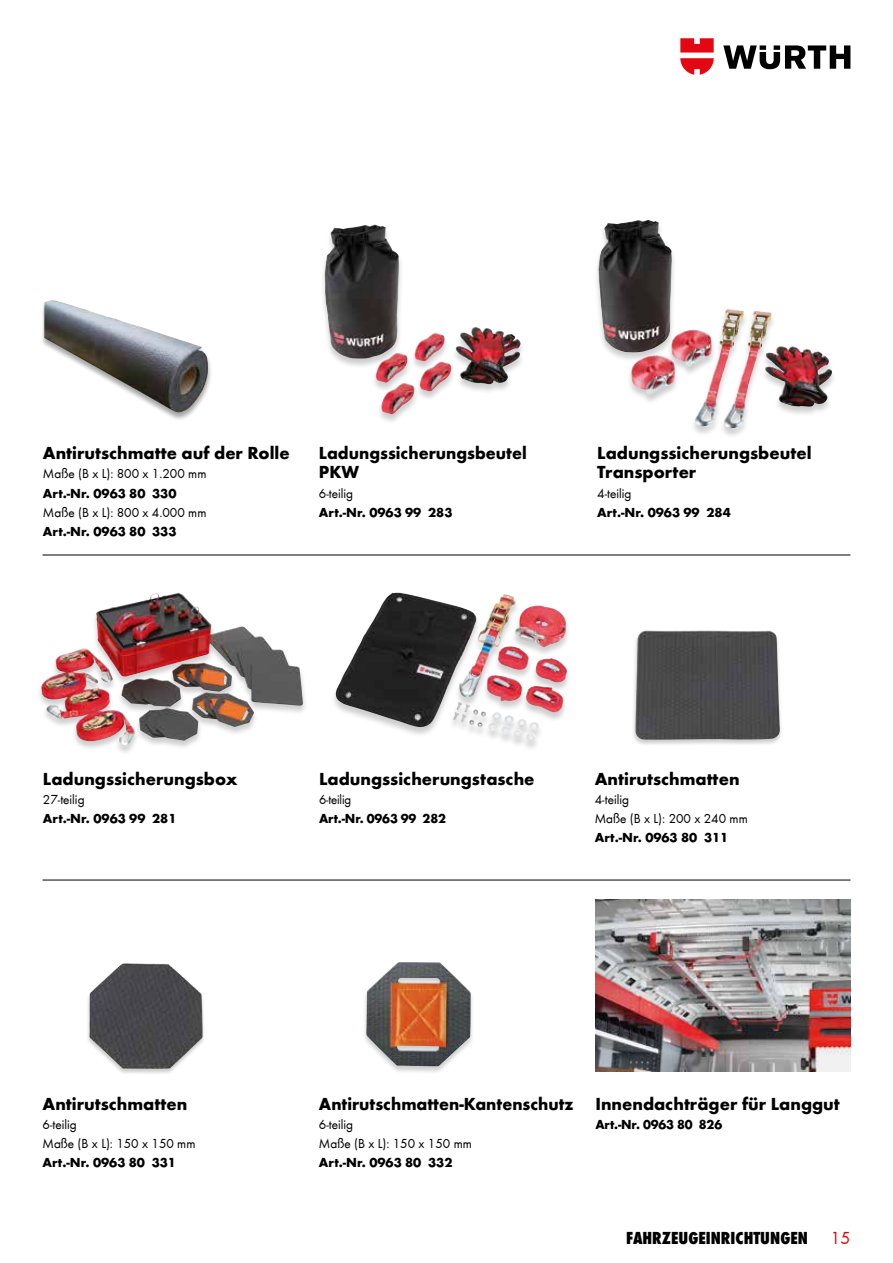
<style>
.page{position:relative;width:893px;height:1263px;background:#fff}
.page>*{position:absolute;margin:0;border:0;box-sizing:border-box;transform-origin:0 0}
.t1{font:700 18px/19.2px "Wuerth";color:#000}
.t2{font:800 condensed 18px "Wuerth";color:#000}
.t3{font:18px "Wuerth";color:#e30613}
.t4{font:700 13.5px "Wuerth";color:#000}
.t5{font:13.5px/19.2px "Wuerth";color:#000}
</style>
<div class="page">
<svg style="left:723px;top:45px;width:127px;height:24px"></svg>
<svg style="left:680px;top:38px;width:34px;height:37px"></svg>
<hr style="left:43px;top:880px;width:807px;height:1px;background:#000">
<hr style="left:43px;top:555px;width:807px;height:1px;background:#000">
<div style="left:632px;top:630px;width:152px;height:117px;background:#000;opacity:.2"></div>
<img style="left:635px;top:630px;width:11px;height:106px">
<div style="left:86px;top:963px;width:120px;height:112px;background:#000;opacity:.2"></div>
<img style="left:89px;top:963px;width:108px;height:106px">
<div style="left:319px;top:224px;width:207px;height:201px;background:#000;opacity:.2"></div>
<img style="left:324px;top:225px;width:75px;height:134px">
<div style="left:593px;top:220px;width:244px;height:219px;background:#000;opacity:.2"></div>
<img style="left:598px;top:220px;width:74px;height:133px">
<div style="left:362px;top:961px;width:113px;height:113px;background:#000;opacity:.2"></div>
<img style="left:366px;top:962px;width:105px;height:104px">
<img style="left:595px;top:900px;width:255px;height:172px">
<div style="left:36px;top:592px;width:272px;height:163px;background:#000;opacity:.2"></div>
<img style="left:72px;top:593px;width:231px;height:113px">
<div style="left:40px;top:300px;width:173px;height:121px;background:#000;opacity:.2"></div>
<div style="left:44px;top:300px;width:169px;height:121px;background:#000;opacity:.2"></div>
<img style="left:44px;top:300px;width:164px;height:113px">
<div style="left:331px;top:592px;width:241px;height:160px;background:#000;opacity:.2"></div>
<img style="left:336px;top:593px;width:131px;height:134px">
<p class="t1" style="left:43px;top:442px;width:248px">Antirutschmatte auf der Rolle</p>
<p class="t5" style="left:43px;top:464px;width:165px">Maße (B x L): 800 x 1.200 mm</p>
<p class="t4" style="left:43px;top:483px;width:135px">Art.-Nr. 0963 80 330</p>
<p class="t5" style="left:43px;top:502px;width:165px">Maße (B x L): 800 x 4.000 mm</p>
<p class="t4" style="left:43px;top:521px;width:135px">Art.-Nr. 0963 80 333</p>
<p class="t1" style="left:319px;top:442px;width:209px">Ladungssicherungsbeutel<br>PKW</p>
<p class="t5" style="left:319px;top:483px;width:36px">6-teilig</p>
<p class="t4" style="left:319px;top:502px;width:135px">Art.-Nr. 0963 99 283</p>
<p class="t1" style="left:597px;top:442px;width:216px">Ladungssicherungsbeutel<br>Transporter</p>
<p class="t5" style="left:597px;top:483px;width:36px">4-teilig</p>
<p class="t4" style="left:597px;top:502px;width:135px">Art.-Nr. 0963 99 284</p>
<p class="t1" style="left:43px;top:768px;width:196px">Ladungssicherungsbox</p>
<p class="t5" style="left:43px;top:789px;width:43px">27-teilig</p>
<p class="t4" style="left:43px;top:808px;width:135px">Art.-Nr. 0963 99 281</p>
<p class="t1" style="left:319px;top:768px;width:217px">Ladungssicherungstasche</p>
<p class="t5" style="left:319px;top:789px;width:34px">6-teilig</p>
<p class="t4" style="left:319px;top:808px;width:128px">Art.-Nr. 0963 99 282</p>
<p class="t1" style="left:595px;top:768px;width:146px">Antirutschmatten</p>
<p class="t5" style="left:595px;top:789px;width:154px">4-teilig<br>Maße (B x L): 200 x 240 mm</p>
<p class="t4" style="left:595px;top:827px;width:135px">Art.-Nr. 0963 80 311</p>
<p class="t1" style="left:43px;top:1093px;width:146px">Antirutschmatten</p>
<p class="t5" style="left:43px;top:1114px;width:154px">6-teilig<br>Maße (B x L): 150 x 150 mm</p>
<p class="t4" style="left:43px;top:1153px;width:135px">Art.-Nr. 0963 80 331</p>
<p class="t1" style="left:319px;top:1093px;width:256px">Antirutschmatten-Kantenschutz</p>
<p class="t5" style="left:319px;top:1114px;width:154px">6-teilig<br>Maße (B x L): 150 x 150 mm</p>
<p class="t4" style="left:319px;top:1153px;width:135px">Art.-Nr. 0963 80 332</p>
<p class="t1" style="left:595px;top:1093px;width:246px">Innendachträger für Langgut</p>
<p class="t4" style="left:595px;top:1114px;width:128px">Art.-Nr. 0963 80 826</p>
<p class="t2" style="left:626px;top:1225px;width:183px">FAHRZEUGEINRICHTUNGEN</p>
<p class="t3" style="left:830px;top:1225px;width:21px">1 54</p>
</div>
